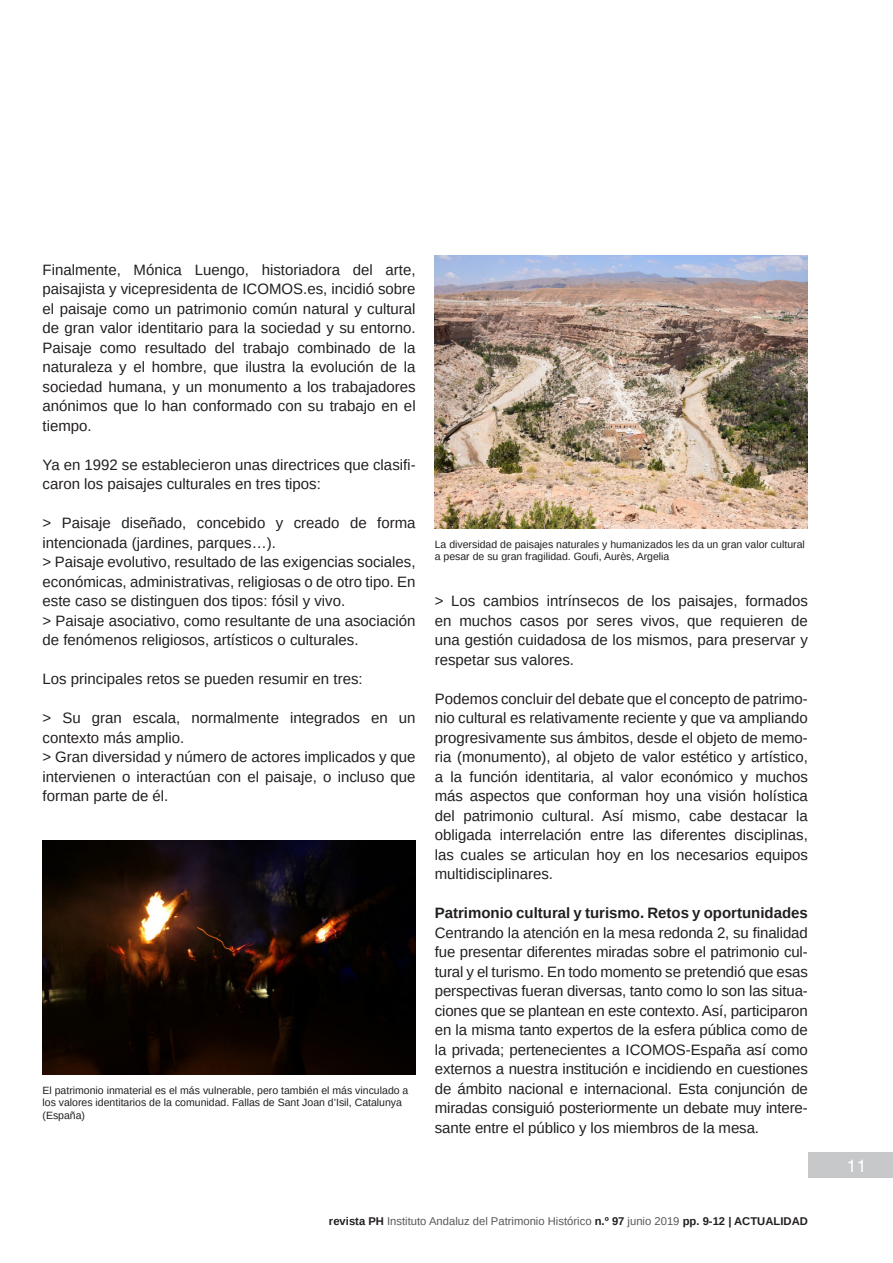
<style>
.page{position:relative;width:893px;height:1263px;background:#fff}
.page>*{position:absolute;margin:0;border:0;box-sizing:border-box;transform-origin:0 0}
.t1{font:18px "Swiss 721 BT";color:#fff}
.Rango_3{font:15px/19.5px "Arimo";color:#231f20;text-align:justify}
.Rango_3-2{font:700 15px "Arimo";color:#231f20}
.t2{font:11.25px "Arimo";color:#57585a}
.Pie_de_Foto{font:10.5px/12.6px "Arimo";color:#231f20}
.s1{font-weight:700;color:#231f20}
</style>
<div class="page">
<div style="left:808px;top:1152px;width:85px;height:26px;background:#c7c8ca"></div>
<img style="left:43px;top:840px;width:373px;height:234px">
<img style="left:435px;top:255px;width:373px;height:273px">
<p class="Rango_3" style="left:43px;top:260px;width:375px">Finalmente, Mónica Luengo, historiadora del arte, paisajista y vicepresidenta de ICOMOS.es, incidió sobre el paisaje como un patrimonio común natural y cultural de gran valor identitario para la sociedad y su entorno.<br>Paisaje como resultado del trabajo combinado de la naturaleza y el hombre, que ilustra la evolución de la sociedad humana, y un monumento a los trabajadores anónimos que lo han conformado con su trabajo en el tiempo.</p>
<p class="Rango_3" style="left:43px;top:455px;width:375px">Ya en 1992 se establecieron unas directrices que clasifi&shy;caron los paisajes culturales en tres tipos:</p>
<p class="Rango_3" style="left:43px;top:513px;width:375px">&gt; Paisaje diseñado, concebido y creado de forma intencionada (jardines, parques…).</p>
<p class="Rango_3" style="left:43px;top:552px;width:375px">&gt; Paisaje evolutivo, resultado de las exigencias sociales, económicas, administrativas, religiosas o de otro tipo. En este caso se distinguen dos tipos: fósil y vivo.</p>
<p class="Rango_3" style="left:43px;top:611px;width:375px">&gt; Paisaje asociativo, como resultante de una asociación de fenómenos religiosos, artísticos o culturales.</p>
<p class="Rango_3" style="left:43px;top:669px;width:322px">Los principales retos se pueden resumir en tres:</p>
<p class="Rango_3" style="left:43px;top:708px;width:375px">&gt; Su gran escala, normalmente integrados en un contexto más amplio.</p>
<p class="Rango_3" style="left:43px;top:747px;width:375px">&gt; Gran diversidad y número de actores implicados y que intervienen o interactúan con el paisaje, o incluso que forman parte de él.</p>
<p class="Pie_de_Foto" style="left:43px;top:1084px;width:367px">El patrimonio inmaterial es el más vulnerable, pero también el más vinculado a los valores identitarios de la comunidad. Fallas de Sant Joan d’Isil, Catalunya (España)</p>
<p class="Pie_de_Foto" style="left:435px;top:538px;width:371px">La diversidad de paisajes naturales y humanizados les da un gran valor cultural a pesar de su gran fragilidad. Goufi, Aurès, Argelia</p>
<p class="Rango_3" style="left:435px;top:591px;width:375px">&gt; Los cambios intrínsecos de los paisajes, formados en muchos casos por seres vivos, que requieren de una gestión cuidadosa de los mismos, para preservar y respetar sus valores.</p>
<p class="Rango_3" style="left:435px;top:689px;width:375px">Podemos concluir del debate que el concepto de patrimo&shy;nio cultural es relativamente reciente y que va ampliando progresivamente sus ámbitos, desde el objeto de memo&shy;ria (monumento), al objeto de valor estético y artístico, a la función identitaria, al valor económico y muchos más aspectos que conforman hoy una visión holística del patrimonio cultural. Así mismo, cabe destacar la obligada interrelación entre las diferentes disciplinas, las cuales se articulan hoy en los necesarios equipos multidisciplinares.</p>
<p class="Rango_3-2" style="left:435px;top:903px;width:375px">Patrimonio cultural y turismo. Retos y oportunidades</p>
<p class="Rango_3" style="left:435px;top:923px;width:375px">Centrando la atención en la mesa redonda 2, su finalidad fue presentar diferentes miradas sobre el patrimonio cul&shy;tural y el turismo. En todo momento se pretendió que esas perspectivas fueran diversas, tanto como lo son las situa&shy;ciones que se plantean en este contexto. Así, participaron en la misma tanto expertos de la esfera pública como de la privada; pertenecientes a ICOMOS-España así como externos a nuestra institución e incidiendo en cuestiones de ámbito nacional e internacional. Esta conjunción de miradas consiguió posteriormente un debate muy intere&shy;sante entre el público y los miembros de la mesa.</p>
<p class="t2" style="left:329px;top:1213px;width:480px"><span class="s1">revista PH</span> Instituto Andaluz del Patrimonio Histórico <span class="s1">n.º 97</span> junio 2019 <span class="s1">pp. 9-12 | ACTUALIDAD</span></p>
<p class="t1" style="left:847px;top:1154px;width:21px">11</p>
</div>
